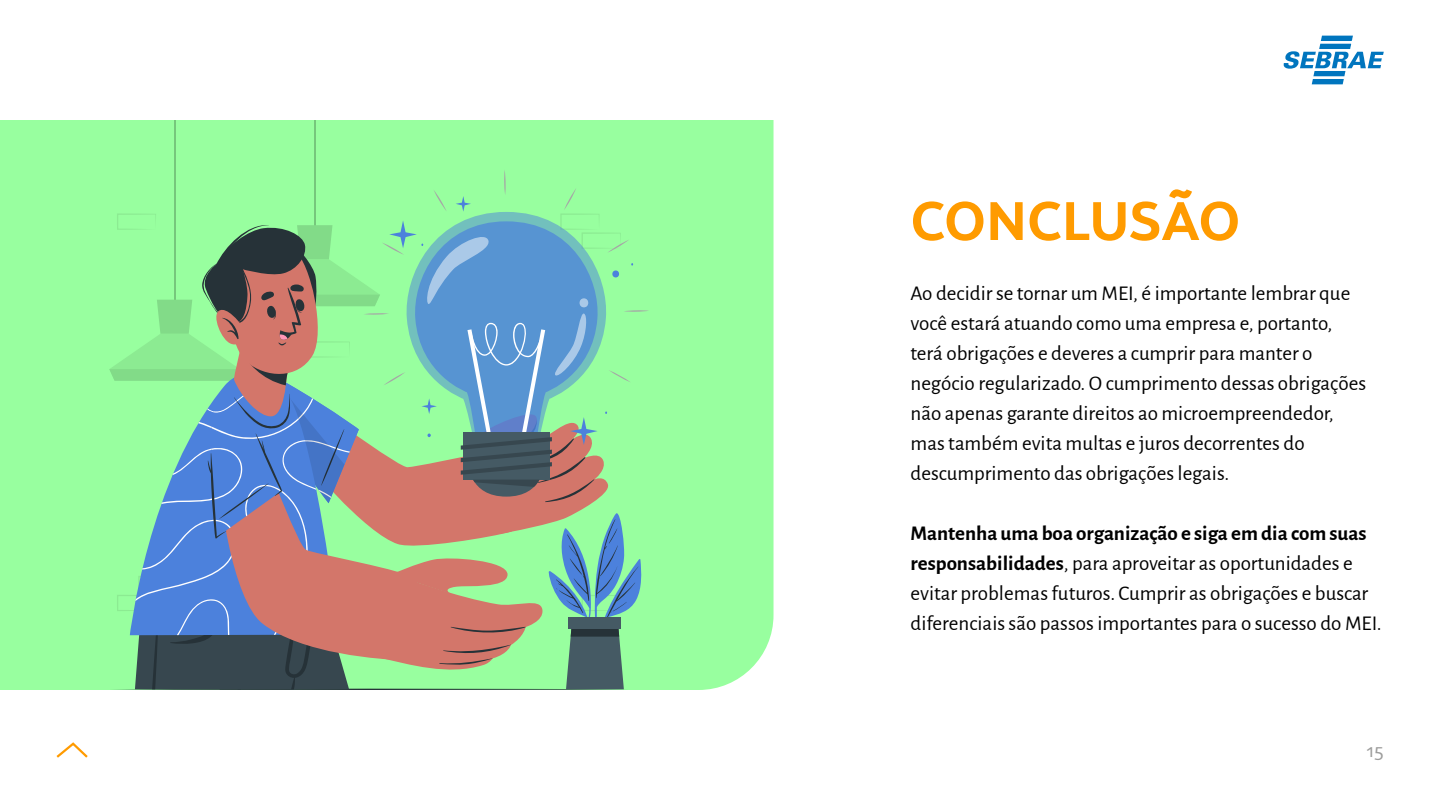
<style>
.page{position:relative;width:1440px;height:810px;background:#fff}
.page>*{position:absolute;margin:0;border:0;box-sizing:border-box;transform-origin:0 0}
.t1{font:700 54px "Campuni";letter-spacing:-.01em;color:#ff9b00}
.t2{font:21px/30px "Alegreya Sans";color:#000}
.t3{font:18px "Campuni";color:#9d9d9c}
.s1{font-weight:700}
</style>
<div class="page">
<svg style="left:56px;top:742px;width:32px;height:16px"></svg>
<svg style="left:1284px;top:36px;width:100px;height:48px"></svg>
<div style="left:0;top:120px;width:774px;height:570px;background:#98ff9f"></div>
<hr style="left:174px;top:120px;width:1px;height:186px;background:#c7c7c7">
<hr style="left:314px;top:120px;width:1px;height:112px;background:#c7c7c7">
<hr style="left:504px;top:170px;width:2px;height:25px;background:#a6a6a6;border-radius:50%">
<hr style="left:624px;top:310px;width:25px;height:2px;background:#a6a6a6;border-radius:50%">
<svg style="left:109px;top:188px;width:533px;height:502px;background:#89b499"></svg>
<h1 class="t1" style="left:911px;top:187px;width:331px">CONCLUSÃO</h1>
<p class="t2" style="left:911px;top:277px;width:457px">Ao decidir se tornar um MEI, é importante lembrar que você estará atuando como uma empresa e, portanto, terá obrigações e deveres a cumprir para manter o negócio regularizado. O cumprimento dessas obrigações não apenas garante direitos ao microempreendedor, mas também evita multas e juros decorrentes do descumprimento das obrigações legais.</p>
<p class="t2" style="left:911px;top:517px;width:472px"><span class="s1">Mantenha uma boa organização e siga em dia com suas responsabilidades</span>, para aproveitar as oportunidades e evitar problemas futuros. Cumprir as obrigações e buscar diferenciais são passos importantes para o sucesso do MEI.</p>
<p class="t3" style="left:1367px;top:740px;width:19px">15</p>
</div>
